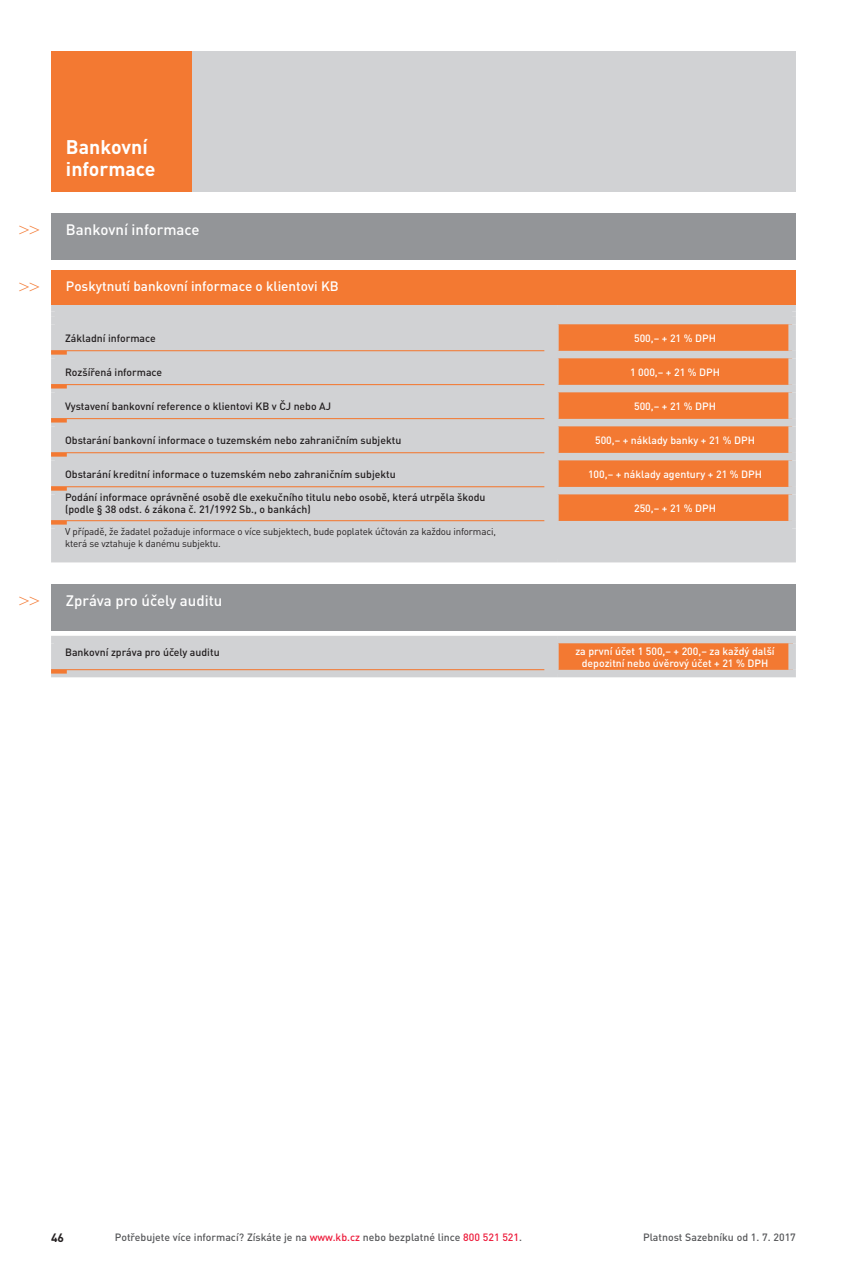
<style>
.page{position:relative;width:847px;height:1263px;background:#fff}
.page>*{position:absolute;margin:0;border:0;box-sizing:border-box;transform-origin:0 0}
.t1{font:700 19.5px/22.5px "DIN Pro";color:#fff}
.t2{font:18px "Times New Roman";color:#f37932}
.t3{font:500 15px "DIN Pro";color:#fff}
.t4{font:500 13.5px "DIN Pro";color:#fff}
.t5{font:700 12px "DIN Pro";color:#231f20}
.t6{font:500 10.5px/12px "DIN Pro";color:#231f20}
.t7{font:500 10.5px/12px "DIN Pro";color:#fff;text-align:center}
.t8{font:500 10.5px "DIN Pro";color:#57585a}
.t9{font:9.75px/11.2px "DIN Pro";letter-spacing:-.015em;color:#231f20}
.s1{color:#ed1a3a}
</style>
<div class="page">
<div style="left:59px;top:312px;width:729px;height:243px;background:#d1d2d4"></div>
<svg style="left:558px;top:324px;width:230px;height:197px;background:#f27a35"></svg>
<svg style="left:557px;top:324px;width:1px;height:27px"></svg>
<svg style="left:557px;top:358px;width:1px;height:27px"></svg>
<svg style="left:557px;top:392px;width:1px;height:27px"></svg>
<svg style="left:557px;top:426px;width:1px;height:27px"></svg>
<svg style="left:557px;top:460px;width:1px;height:27px"></svg>
<svg style="left:557px;top:494px;width:1px;height:27px"></svg>
<svg style="left:557px;top:528px;width:1px;height:27px"></svg>
<div style="left:51px;top:304px;width:506px;height:8px;background:#d1d2d4"></div>
<div style="left:51px;top:312px;width:8px;height:5px;background:#d1d2d4"></div>
<div style="left:557px;top:304px;width:238px;height:8px;background:#d1d2d4"></div>
<svg style="left:788px;top:312px;width:7px;height:5px"></svg>
<div style="left:51px;top:317px;width:506px;height:7px;background:#d1d2d4"></div>
<div style="left:51px;top:324px;width:8px;height:27px;background:#d1d2d4"></div>
<div style="left:557px;top:317px;width:238px;height:7px;background:#d1d2d4"></div>
<div style="left:788px;top:324px;width:7px;height:27px;background:#d1d2d4"></div>
<div style="left:51px;top:351px;width:506px;height:7px;background:#d1d2d4"></div>
<div style="left:51px;top:358px;width:8px;height:27px;background:#d1d2d4"></div>
<div style="left:557px;top:351px;width:238px;height:7px;background:#d1d2d4"></div>
<div style="left:788px;top:358px;width:7px;height:27px;background:#d1d2d4"></div>
<div style="left:51px;top:385px;width:506px;height:7px;background:#d1d2d4"></div>
<div style="left:51px;top:392px;width:8px;height:27px;background:#d1d2d4"></div>
<div style="left:557px;top:385px;width:238px;height:7px;background:#d1d2d4"></div>
<div style="left:788px;top:392px;width:7px;height:27px;background:#d1d2d4"></div>
<div style="left:51px;top:419px;width:506px;height:7px;background:#d1d2d4"></div>
<div style="left:51px;top:426px;width:8px;height:27px;background:#d1d2d4"></div>
<div style="left:557px;top:419px;width:238px;height:7px;background:#d1d2d4"></div>
<div style="left:788px;top:426px;width:7px;height:27px;background:#d1d2d4"></div>
<div style="left:51px;top:453px;width:506px;height:7px;background:#d1d2d4"></div>
<div style="left:51px;top:460px;width:8px;height:27px;background:#d1d2d4"></div>
<div style="left:557px;top:453px;width:238px;height:7px;background:#d1d2d4"></div>
<div style="left:788px;top:460px;width:7px;height:27px;background:#d1d2d4"></div>
<div style="left:51px;top:487px;width:506px;height:7px;background:#d1d2d4"></div>
<div style="left:51px;top:494px;width:8px;height:27px;background:#d1d2d4"></div>
<div style="left:557px;top:487px;width:238px;height:7px;background:#d1d2d4"></div>
<div style="left:788px;top:494px;width:7px;height:27px;background:#d1d2d4"></div>
<div style="left:51px;top:521px;width:506px;height:7px;background:#d1d2d4"></div>
<div style="left:51px;top:528px;width:8px;height:27px;background:#d1d2d4"></div>
<div style="left:557px;top:521px;width:238px;height:7px;background:#d1d2d4"></div>
<div style="left:788px;top:528px;width:7px;height:27px;background:#d1d2d4"></div>
<div style="left:51px;top:555px;width:506px;height:7px;background:#d1d2d4"></div>
<div style="left:557px;top:555px;width:238px;height:7px;background:#d1d2d4"></div>
<hr style="left:51px;top:418px;width:493px;height:1px;background:#f37932">
<hr style="left:51px;top:419px;width:16px;height:3px;background:#f37932">
<hr style="left:51px;top:452px;width:493px;height:1px;background:#f37932">
<svg style="left:51px;top:453px;width:16px;height:4px"></svg>
<hr style="left:51px;top:486px;width:493px;height:1px;background:#f37932">
<svg style="left:51px;top:487px;width:16px;height:4px"></svg>
<hr style="left:51px;top:520px;width:493px;height:1px;background:#f37932">
<svg style="left:51px;top:521px;width:16px;height:4px"></svg>
<div style="left:191px;top:51px;width:604px;height:140px;background:#d1d2d4"></div>
<div style="left:51px;top:51px;width:140px;height:140px;background:#f37932"></div>
<div style="left:51px;top:213px;width:744px;height:46px;background:#939598"></div>
<div style="left:51px;top:584px;width:744px;height:46px;background:#939598"></div>
<div style="left:51px;top:270px;width:744px;height:34px;background:#f37932"></div>
<hr style="left:51px;top:350px;width:493px;height:1px;background:#f37932">
<svg style="left:51px;top:351px;width:16px;height:4px"></svg>
<hr style="left:51px;top:384px;width:493px;height:1px;background:#f37932">
<hr style="left:51px;top:385px;width:16px;height:3px;background:#f37932">
<div style="left:55px;top:639px;width:502px;height:34px;background:#d1d2d4"></div>
<div style="left:557px;top:639px;width:234px;height:34px;background:#f37932"></div>
<svg style="left:557px;top:643px;width:1px;height:27px"></svg>
<div style="left:51px;top:636px;width:506px;height:7px;background:#d1d2d4"></div>
<div style="left:51px;top:643px;width:8px;height:27px;background:#d1d2d4"></div>
<div style="left:557px;top:636px;width:238px;height:7px;background:#d1d2d4"></div>
<div style="left:788px;top:643px;width:7px;height:27px;background:#d1d2d4"></div>
<div style="left:51px;top:670px;width:506px;height:7px;background:#d1d2d4"></div>
<div style="left:557px;top:670px;width:238px;height:7px;background:#d1d2d4"></div>
<hr style="left:51px;top:669px;width:493px;height:1px;background:#f37932">
<svg style="left:51px;top:670px;width:16px;height:4px"></svg>
<h1 class="t1" style="left:66px;top:135px;width:91px">Bankovní informace</h1>
<h2 class="t2" style="left:19px;top:218px;width:22px">&gt;&gt;</h2>
<h3 class="t3" style="left:66px;top:219px;width:135px">Bankovní informace</h3>
<h2 class="t2" style="left:19px;top:275px;width:22px">&gt;&gt;</h2>
<p class="t4" style="left:66px;top:277px;width:274px">Poskytnutí bankovní informace o klientovi KB</p>
<p class="t6" style="left:65px;top:331px;width:92px">Základní informace</p>
<p class="t7" style="left:633px;top:331px;width:83px">500,– + 21 % DPH</p>
<p class="t6" style="left:65px;top:365px;width:99px">Rozšířená informace</p>
<p class="t7" style="left:629px;top:365px;width:91px">1 000,– + 21 % DPH</p>
<p class="t6" style="left:65px;top:399px;width:267px">Vystavení bankovní reference o klientovi KB v ČJ nebo AJ</p>
<p class="t7" style="left:633px;top:399px;width:83px">500,– + 21 % DPH</p>
<p class="t6" style="left:65px;top:433px;width:337px">Obstarání bankovní informace o tuzemském nebo zahraničním subjektu</p>
<p class="t7" style="left:594px;top:433px;width:161px">500,– + náklady banky + 21 % DPH</p>
<p class="t6" style="left:65px;top:467px;width:332px">Obstarání kreditní informace o tuzemském nebo zahraničním subjektu</p>
<p class="t7" style="left:587px;top:467px;width:175px">100,– + náklady agentury + 21 % DPH</p>
<p class="t6" style="left:65px;top:491px;width:422px">Podání informace oprávněné osobě dle exekučního titulu nebo osobě, která utrpěla škodu (podle § 38 odst. 6 zákona č. 21/1992 Sb., o bankách)</p>
<p class="t7" style="left:633px;top:501px;width:83px">250,– + 21 % DPH</p>
<p class="t9" style="left:65px;top:526px;width:432px">V případě, že žadatel požaduje informace o více subjektech, bude poplatek účtován za každou informaci, která se vztahuje k danému subjektu.</p>
<h2 class="t2" style="left:19px;top:589px;width:22px">&gt;&gt;</h2>
<h3 class="t3" style="left:66px;top:590px;width:158px">Zpráva pro účely auditu</h3>
<p class="t6" style="left:65px;top:646px;width:156px">Bankovní zpráva pro účely auditu</p>
<p class="t7" style="left:575px;top:644px;width:201px">za první účet 1 500,– + 200,– za každý další depozitní nebo úvěrový účet + 21 % DPH</p>
<p class="t5" style="left:51px;top:1229px;width:15px">46</p>
<p class="t8" style="left:115px;top:1230px;width:408px">Potřebujete více informací? Získáte je na <span class="s1">www.kb.cz</span> nebo bezplatné lince <span class="s1">800 521 521</span>.</p>
<p class="t8" style="left:642px;top:1230px;width:154px">Platnost Sazebníku od 1. 7. 2017</p>
</div>
